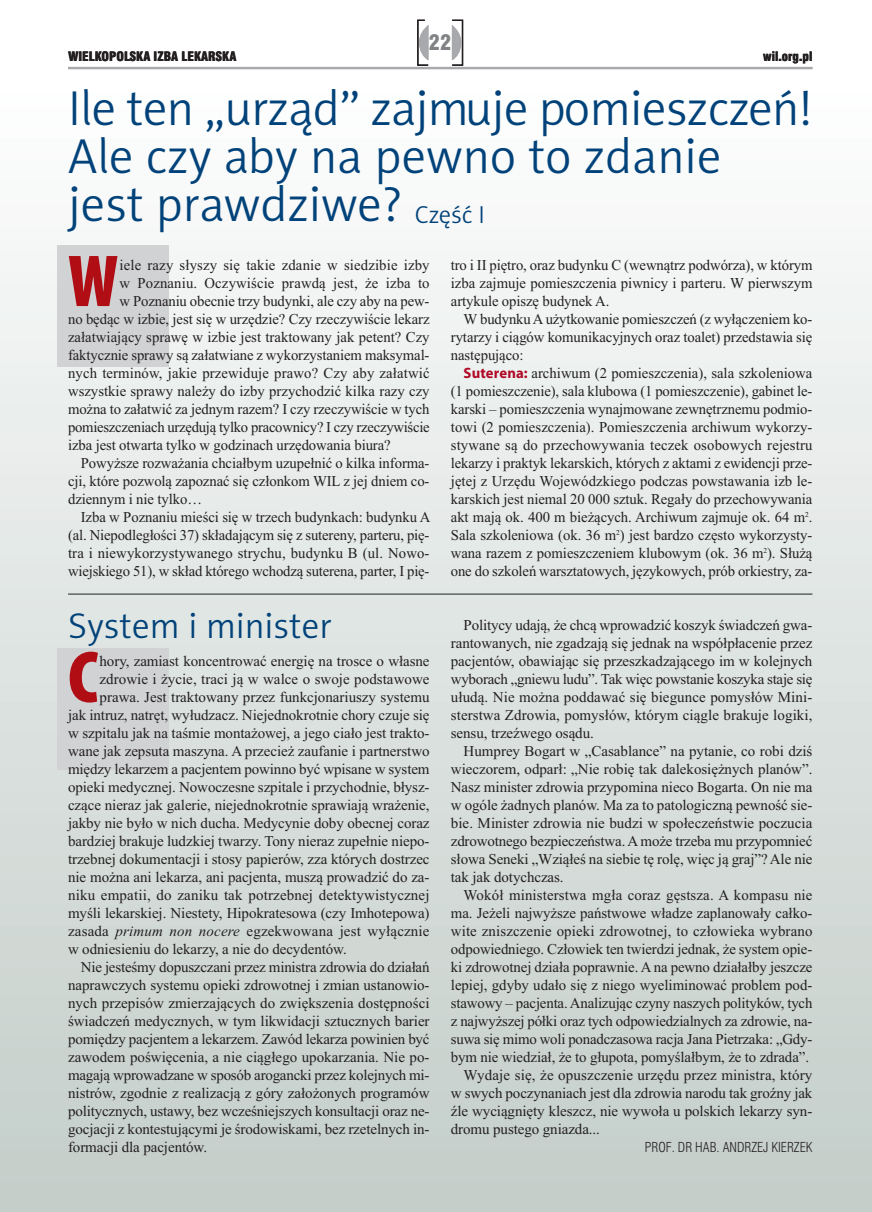
<style>
.page{position:relative;width:872px;height:1212px;background:#fff}
.page>*{position:absolute;margin:0;border:0;box-sizing:border-box;transform-origin:0 0}
.t1{font:900 condensed 74.25px "Myriad Pro";color:#b00d15}
.t2{font:49.5px/48px "Naomi Sans EFNTT Light";letter-spacing:-.01em;color:#004279}
.t3{font:36px "Naomi Sans EFNTT Light";color:#004279}
.t4{font:21px "Swis 721 Blk Cn EU";color:#808285}
.t5{font:15px/18px "Times New Roman";letter-spacing:-.005em;color:#231f20;text-align:justify}
.t6{font:13.5px "Swis 721 Lt Cn EU";color:#231f20}
.t7{font:12.75px "Swis 721 Blk Cn EU";color:#231f20}
.s1{font-size:24.75px}
.s2{font-family:"Myriad Pro";font-weight:700;color:#b00a27}
.s3{font-style:italic}
</style>
<div class="page">
<div style="left:0;top:89px;width:872px;height:1123px;background:linear-gradient(to bottom,#fcfdfd,#c3cdc8)"></div>
<div style="left:58px;top:245px;width:111px;height:122px;background:#d1d2d4"></div>
<div style="left:58px;top:648px;width:111px;height:122px;background:#d1d2d4"></div>
<div style="left:451px;top:20px;width:12px;height:46px;border:1px solid #231f20"></div>
<svg style="left:452px;top:25px;width:9px;height:35px"></svg>
<svg style="left:416px;top:19px;width:13px;height:48px"></svg>
<hr style="left:68px;top:67px;width:744px;height:2px;background:#a8a9ad">
<hr style="left:68px;top:594px;width:744px;height:1px;background:#231f20">
<h3 class="t4" style="left:429px;top:30px;width:24px">22</h3>
<h2 class="t2" style="left:68px;top:85px;width:746px">Ile ten „urząd” zajmuje pomieszczeń!<br>Ale czy aby na pewno to zdanie<br>jest prawdziwe? <span class="s1">Część I</span></h2>
<h1 class="t1" style="left:68px;top:255px;width:52px">W</h1>
<p class="t5" style="left:120px;top:256px;width:311px">iele razy słyszy się takie zdanie w siedzibie izby</p>
<p class="t7" style="left:68px;top:48px;width:170px">WIELKOPOLSKA IZBA LEKARSKA</p>
<p class="t7" style="left:763px;top:48px;width:51px">wil.org.pl</p>
<p class="t5" style="left:451px;top:256px;width:363px">tro i II piętro, oraz budynku C (wewnątrz podwórza), w którym izba zajmuje pomieszczenia piwnicy i parteru. W pierwszym artykule opiszę budynek A.</p>
<p class="t5" style="left:451px;top:310px;width:363px;text-indent:13px">W budynkuAużytkowanie pomieszczeń (z wyłączeniem ko&shy;rytarzy i ciągów komunikacyjnych oraz toalet) przedstawia się następująco:</p>
<p class="t5" style="left:451px;top:364px;width:363px;text-indent:13px"><span class="s2">Suterena:</span> archiwum (2 pomieszczenia), sala szkoleniowa (1 pomieszczenie), sala klubowa (1 pomieszczenie), gabinet le&shy;karski – pomieszczenia wynajmowane zewnętrznemu podmio&shy;towi (2 pomieszczenia). Pomieszczenia archiwum wykorzy&shy;stywane są do przechowywania teczek osobowych rejestru lekarzy i praktyk lekarskich, których z aktami z ewidencji prze&shy;jętej z Urzędu Wojewódzkiego podczas powstawania izb le&shy;karskich jest niemal 20 000 sztuk. Regały do przechowywania akt mają ok. 400 m bieżących. Archiwum zajmuje ok. 64 m<sup>2</sup>.<br>Sala szkoleniowa (ok. 36 m<sup>2</sup>) jest bardzo często wykorzysty&shy;wana razem z pomieszczeniem klubowym (ok. 36 m<sup>2</sup>). Służą one do szkoleń warsztatowych, językowych, prób orkiestry, za-</p>
<p class="t5" style="left:120px;top:274px;width:311px">w Poznaniu. Oczywiście prawdą jest, że izba to</p>
<p class="t5" style="left:120px;top:292px;width:311px">w Poznaniu obecnie trzy budynki, ale czy aby na pew-</p>
<p class="t5" style="left:68px;top:310px;width:363px">no będąc w izbie, jest się w urzędzie? Czy rzeczywiście lekarz</p>
<p class="t5" style="left:68px;top:328px;width:363px">załatwiający sprawę w izbie jest traktowany jak petent? Czy</p>
<p class="t5" style="left:68px;top:346px;width:363px">faktycznie sprawy są załatwiane z wykorzystaniem maksymal-</p>
<p class="t5" style="left:68px;top:364px;width:363px">nych terminów, jakie przewiduje prawo? Czy aby załatwić</p>
<p class="t5" style="left:68px;top:382px;width:363px">wszystkie sprawy należy do izby przychodzić kilka razy czy</p>
<p class="t5" style="left:68px;top:400px;width:363px">można to załatwić za jednym razem? I czy rzeczywiście w tych</p>
<p class="t5" style="left:68px;top:418px;width:363px">pomieszczeniach urzędują tylko pracownicy? I czy rzeczywiście</p>
<p class="t5" style="left:68px;top:436px;width:324px">izba jest otwarta tylko w godzinach urzędowania biura?</p>
<p class="t5" style="left:81px;top:454px;width:350px">Powyższe rozważania chciałbym uzupełnić o kilka informa-</p>
<p class="t5" style="left:68px;top:472px;width:363px">cji, które pozwolą zapoznać się członkom WIL z jej dniem co-</p>
<p class="t5" style="left:68px;top:490px;width:135px">dziennym i nie tylko…</p>
<p class="t5" style="left:81px;top:508px;width:351px">Izba w Poznaniu mieści się w trzech budynkach: budynku A</p>
<p class="t5" style="left:68px;top:526px;width:363px">(al. Niepodległości 37) składającym się z sutereny, parteru, pię-</p>
<p class="t5" style="left:68px;top:544px;width:363px">tra i niewykorzystywanego strychu, budynku B (ul. Nowo-</p>
<p class="t5" style="left:68px;top:562px;width:363px">wiejskiego 51), w skład którego wchodzą suterena, parter, I pię-</p>
<h3 class="t3" style="left:68px;top:605px;width:265px">System i minister</h3>
<h1 class="t1" style="left:68px;top:651px;width:31px">C</h1>
<p class="t5" style="left:100px;top:652px;width:331px">hory, zamiast koncentrować energię na trosce o własne</p>
<p class="t5" style="left:100px;top:670px;width:331px">zdrowie i życie, traci ją w walce o swoje podstawowe</p>
<p class="t5" style="left:100px;top:688px;width:331px">prawa. Jest traktowany przez funkcjonariuszy systemu</p>
<p class="t5" style="left:68px;top:706px;width:363px">jak intruz, natręt, wyłudzacz. Niejednokrotnie chory czuje się</p>
<p class="t5" style="left:68px;top:724px;width:363px">w szpitalu jak na taśmie montażowej, a jego ciało jest trakto-</p>
<p class="t5" style="left:68px;top:742px;width:363px">wane jak zepsuta maszyna. A przecież zaufanie i partnerstwo</p>
<p class="t5" style="left:68px;top:760px;width:363px">między lekarzem a pacjentem powinno być wpisane w system</p>
<p class="t5" style="left:68px;top:778px;width:363px">opieki medycznej. Nowoczesne szpitale i przychodnie, błysz-</p>
<p class="t5" style="left:68px;top:796px;width:363px">czące nieraz jak galerie, niejednokrotnie sprawiają wrażenie,</p>
<p class="t5" style="left:68px;top:814px;width:363px">jakby nie było w nich ducha. Medycynie doby obecnej coraz</p>
<p class="t5" style="left:68px;top:832px;width:363px">bardziej brakuje ludzkiej twarzy. Tony nieraz zupełnie niepo-</p>
<p class="t5" style="left:68px;top:850px;width:363px">trzebnej dokumentacji i stosy papierów, zza których dostrzec</p>
<p class="t5" style="left:68px;top:868px;width:363px">nie można ani lekarza, ani pacjenta, muszą prowadzić do za-</p>
<p class="t5" style="left:68px;top:886px;width:363px">niku empatii, do zaniku tak potrzebnej detektywistycznej</p>
<p class="t5" style="left:68px;top:904px;width:363px">myśli lekarskiej. Niestety, Hipokratesowa (czy Imhotepowa)</p>
<p class="t5" style="left:68px;top:922px;width:363px">zasada <span class="s3">primum non nocere</span> egzekwowana jest wyłącznie</p>
<p class="t5" style="left:68px;top:940px;width:280px">w odniesieniu do lekarzy, a nie do decydentów.</p>
<p class="t5" style="left:81px;top:958px;width:350px">Nie jesteśmy dopuszczani przez ministra zdrowia do działań</p>
<p class="t5" style="left:68px;top:976px;width:363px">naprawczych systemu opieki zdrowotnej i zmian ustanowio-</p>
<p class="t5" style="left:68px;top:994px;width:363px">nych przepisów zmierzających do zwiększenia dostępności</p>
<p class="t5" style="left:68px;top:1012px;width:363px">świadczeń medycznych, w tym likwidacji sztucznych barier</p>
<p class="t5" style="left:68px;top:1030px;width:363px">pomiędzy pacjentem a lekarzem. Zawód lekarza powinien być</p>
<p class="t5" style="left:68px;top:1048px;width:363px">zawodem poświęcenia, a nie ciągłego upokarzania. Nie po-</p>
<p class="t5" style="left:68px;top:1066px;width:363px">magają wprowadzane w sposób arogancki przez kolejnych mi-</p>
<p class="t5" style="left:68px;top:1084px;width:363px">nistrów, zgodnie z realizacją z góry założonych programów</p>
<p class="t5" style="left:68px;top:1102px;width:363px">politycznych, ustawy, bez wcześniejszych konsultacji oraz ne-</p>
<p class="t5" style="left:68px;top:1120px;width:363px">gocjacji z kontestującymi je środowiskami, bez rzetelnych in-</p>
<p class="t5" style="left:68px;top:1138px;width:141px">formacji dla pacjentów.</p>
<p class="t5" style="left:451px;top:616px;width:363px;text-indent:13px">Politycy udają, że chcą wprowadzić koszyk świadczeń gwa&shy;rantowanych, nie zgadzają się jednak na współpłacenie przez pacjentów, obawiając się przeszkadzającego im w kolejnych wyborach „gniewu ludu”. Tak więc powstanie koszyka staje się ułudą. Nie można poddawać się biegunce pomysłów Mini&shy;sterstwa Zdrowia, pomysłów, którym ciągle brakuje logiki, sensu, trzeźwego osądu.</p>
<p class="t5" style="left:451px;top:742px;width:363px;text-indent:13px">Humprey Bogart w „Casablance” na pytanie, co robi dziś wieczorem, odparł: „Nie robię tak dalekosiężnych planów”.<br>Nasz minister zdrowia przypomina nieco Bogarta. On nie ma w ogóle żadnych planów. Ma za to patologiczną pewność sie&shy;bie. Minister zdrowia nie budzi w społeczeństwie poczucia zdrowotnego bezpieczeństwa.A może trzeba mu przypomnieć słowa Seneki „Wziąłeś na siebie tę rolę, więc ją graj”? Ale nie tak jak dotychczas.</p>
<p class="t5" style="left:463px;top:886px;width:350px">Wokół ministerstwa mgła coraz gęstsza. A kompasu nie</p>
<p class="t5" style="left:451px;top:904px;width:363px">ma. Jeżeli najwyższe państwowe władze zaplanowały całko-</p>
<p class="t5" style="left:451px;top:922px;width:363px">wite zniszczenie opieki zdrowotnej, to człowieka wybrano</p>
<p class="t5" style="left:451px;top:940px;width:363px">odpowiedniego. Człowiek ten twierdzi jednak, że system opie-</p>
<p class="t5" style="left:451px;top:958px;width:363px">ki zdrowotnej działa poprawnie. A na pewno działałby jeszcze</p>
<p class="t5" style="left:451px;top:976px;width:363px">lepiej, gdyby udało się z niego wyeliminować problem pod-</p>
<p class="t5" style="left:451px;top:994px;width:363px">stawowy – pacjenta.Analizując czyny naszych polityków, tych</p>
<p class="t5" style="left:451px;top:1012px;width:363px">z najwyższej półki oraz tych odpowiedzialnych za zdrowie, na-</p>
<p class="t5" style="left:451px;top:1030px;width:363px">suwa się mimo woli ponadczasowa racja Jana Pietrzaka: „Gdy-</p>
<p class="t5" style="left:451px;top:1048px;width:360px">bym nie wiedział, że to głupota, pomyślałbym, że to zdrada”.</p>
<p class="t5" style="left:463px;top:1066px;width:350px">Wydaje się, że opuszczenie urzędu przez ministra, który</p>
<p class="t5" style="left:451px;top:1084px;width:363px">w swych poczynaniach jest dla zdrowia narodu tak groźny jak</p>
<p class="t5" style="left:451px;top:1102px;width:363px">źle wyciągnięty kleszcz, nie wywoła u polskich lekarzy syn-</p>
<p class="t5" style="left:451px;top:1120px;width:151px">dromu pustego gniazda...</p>
<p class="t6" style="left:645px;top:1139px;width:169px">PROF. DR HAB. ANDRZEJ KIERZEK</p>
</div>
